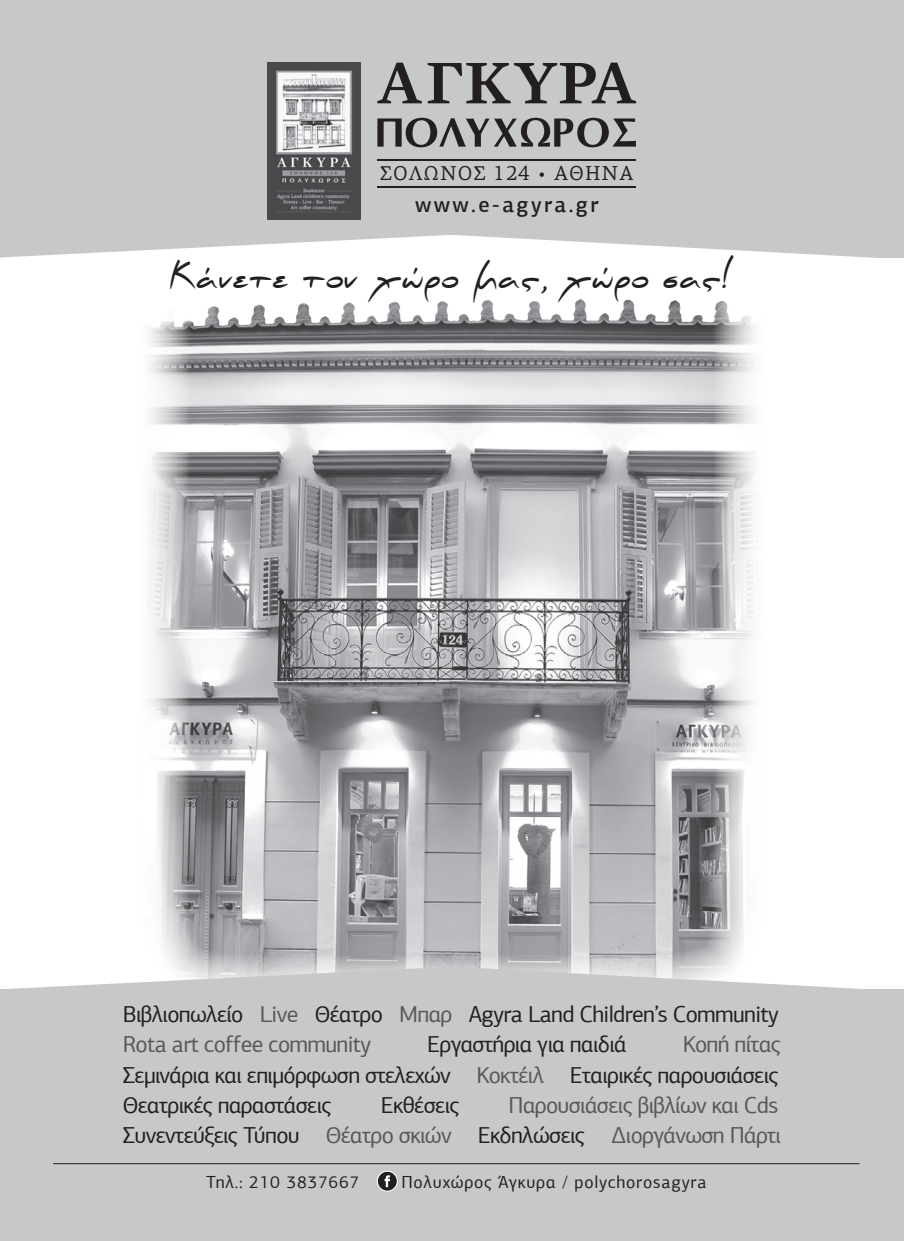
<style>
.page{position:relative;width:904px;height:1241px;background:#fff}
.page>*{position:absolute;margin:0;border:0;box-sizing:border-box;transform-origin:0 0}
.t1{font:700 38.5px "PF Scandal Pro";letter-spacing:-.02em;color:#231f20;scale:.8 1}
.t2{font:23.12px/30.4px "PF Agora Sans Pro";letter-spacing:-.03em;color:#231f20}
.t3{font:23.12px "PF Agora Sans Pro";letter-spacing:-.03em;color:#57585a}
.t4{font:500 22.25px "PF Agora Sans Pro";letter-spacing:.11em;color:#231f20;scale:.96 1}
.t5{font:20.12px "PF Agora Serif Pro";letter-spacing:.06em;color:#231f20}
.t6{font:17.5px "PF Agora Sans Pro";letter-spacing:.04em;color:#231f20}
.s1{font-size:20.25px}
</style>
<div class="page">
<img style="left:148px;top:298px;width:607px;height:668px">
<div style="left:0;top:0;width:904px;height:258px;background:#c7c8ca"></div>
<svg style="left:0;top:235px;width:875px;height:23px"></svg>
<div style="left:0;top:989px;width:904px;height:251px;background:#c7c8ca"></div>
<svg style="left:10px;top:966px;width:850px;height:23px"></svg>
<img style="left:268px;top:63px;width:92px;height:156px">
<svg style="left:377px;top:63px;width:45px;height:40px"></svg>
<svg style="left:428px;top:63px;width:208px;height:40px"></svg>
<svg style="left:377px;top:118px;width:259px;height:29px"></svg>
<hr style="left:377px;top:159px;width:259px;height:2px;background:#231f20">
<hr style="left:377px;top:186px;width:259px;height:2px;background:#231f20">
<hr style="left:53px;top:1162px;width:806px;height:1px;background:#231f20">
<svg style="left:377px;top:1170px;width:20px;height:20px"></svg>
<svg style="left:384px;top:1175px;width:6px;height:11px"></svg>
<div style="left:377px;top:1170px;width:20px;height:21px;border:1px solid #fff;border-radius:50%"></div>
<p class="t5" style="left:380px;top:164px;width:255px">ΣΟΛΩΝΟΣ 124 • <span class="s1">ΑΘΗΝΑ</span></p>
<p class="t4" style="left:415px;top:195px;width:193px">www.e-agyra.gr</p>
<h1 class="t1" style="left:169px;top:259px;width:708px">Κάνετε τον χώρο μας, χώρο σας!</h1>
<p class="t2" style="left:123px;top:1000px;width:122px">Βιβλιοπωλείο</p>
<p class="t2" style="left:315px;top:1000px;width:70px">Θέατρο</p>
<p class="t2" style="left:469px;top:1000px;width:311px">Agyra Land Children’s Community</p>
<p class="t3" style="left:260px;top:1004px;width:40px">Live</p>
<p class="t3" style="left:399px;top:1004px;width:55px">Μπαρ</p>
<p class="t3" style="left:123px;top:1034px;width:250px">Rota art coffee community</p>
<p class="t3" style="left:683px;top:1034px;width:100px">Κοπή πίτας</p>
<p class="t3" style="left:476px;top:1065px;width:69px">Κοκτέιλ</p>
<p class="t2" style="left:123px;top:1031px;width:505px;text-indent:304px">Εργαστήρια για παιδιά<br>Σεμινάρια και επιμόρφωση στελεχών</p>
<p class="t2" style="left:569px;top:1061px;width:210px">Εταιρικές παρουσιάσεις</p>
<p class="t2" style="left:123px;top:1091px;width:210px">Θεατρικές παραστάσεις</p>
<p class="t2" style="left:381px;top:1091px;width:80px">Εκθέσεις</p>
<p class="t3" style="left:508px;top:1095px;width:271px">Παρουσιάσεις βιβλίων και Cds</p>
<p class="t3" style="left:326px;top:1125px;width:127px">Θέατρο σκιών</p>
<p class="t3" style="left:611px;top:1125px;width:171px">Διοργάνωση Πάρτι</p>
<p class="t2" style="left:123px;top:1122px;width:178px">Συνεντεύξεις Τύπου</p>
<p class="t2" style="left:478px;top:1122px;width:109px">Εκδηλώσεις</p>
<p class="t6" style="left:206px;top:1174px;width:155px">Τηλ.: 210 3837667</p>
<p class="t6" style="left:401px;top:1174px;width:306px">Πολυχώρος Άγκυρα / polychorosagyra</p>
</div>
